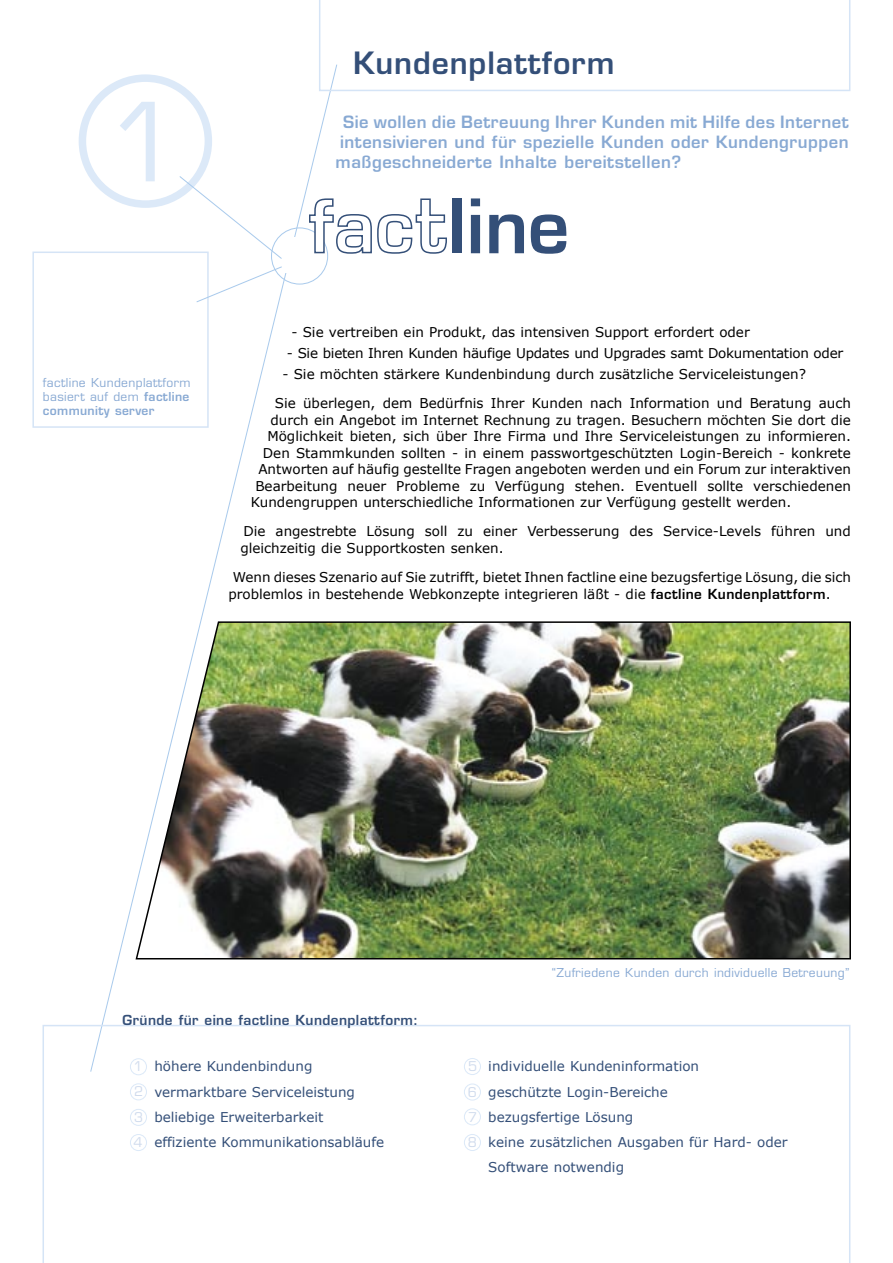
<style>
.page{position:relative;width:893px;height:1263px;background:#fff}
.page>*{position:absolute;margin:0;border:0;box-sizing:border-box;transform-origin:0 0}
.t1{font:106.05px "Eurostile";color:#dce9f8}
.t2{font:600 30px "Eurostile";letter-spacing:.03em;color:#344f78}
.t3{font:600 16.5px/19.8px "Eurostile";letter-spacing:.03em;color:#88a9d3;text-align:justify}
.t4{font:13.5px/16.5px "Verdana";color:#000}
.t5{font:13.5px "Verdana";color:#344f78}
.t6{font:13.5px "Verdana";letter-spacing:-.02em;color:#000}
.t7{font:600 13.5px "Eurostile";letter-spacing:.03em;color:#344f78}
.t8{font:13.2px "Eurostile";color:#d0dbed}
.t9{font:12px "Eurostile";letter-spacing:.03em;color:#88a9d3}
.t10{font:600 12px/14.4px "Eurostile";letter-spacing:.03em;color:#88a9d3}
.s1{font-weight:400}
.s2{font-family:"Eurostile";font-weight:600}
</style>
<div class="page">
<svg style="left:74px;top:83px;width:257px;height:942px"></svg>
<div style="left:284px;top:237px;width:24px;height:35px;background:#fff"></div>
<div style="left:79px;top:74px;width:133px;height:134px;border:8px solid #dce9f8;border-radius:50%"></div>
<svg style="left:309px;top:198px;width:138px;height:56px"></svg>
<div style="left:453px;top:198px;width:9px;height:55px;background:#344f78"></div>
<svg style="left:471px;top:198px;width:9px;height:55px"></svg>
<svg style="left:489px;top:214px;width:35px;height:39px"></svg>
<svg style="left:531px;top:214px;width:35px;height:40px"></svg>
<div style="left:32px;top:252px;width:177px;height:176px;border:2px solid #d5e4f6"></div>
<svg style="left:319px;top:0;width:531px;height:91px"></svg>
<svg style="left:43px;top:1025px;width:807px;height:238px"></svg>
<svg style="left:165px;top:175px;width:131px;height:146px"></svg>
<div style="left:130px;top:1083px;width:17px;height:17px;border:1px solid #dce9f8;border-radius:50%"></div>
<div style="left:130px;top:1058px;width:17px;height:17px;border:1px solid #dce9f8;border-radius:50%"></div>
<div style="left:130px;top:1109px;width:17px;height:17px;border:1px solid #dce9f8;border-radius:50%"></div>
<div style="left:130px;top:1134px;width:17px;height:17px;border:1px solid #dce9f8;border-radius:50%"></div>
<div style="left:464px;top:1058px;width:17px;height:17px;border:1px solid #dce9f8;border-radius:50%"></div>
<div style="left:464px;top:1108px;width:17px;height:17px;border:1px solid #dce9f8;border-radius:50%"></div>
<div style="left:464px;top:1083px;width:17px;height:17px;border:1px solid #dce9f8;border-radius:50%"></div>
<div style="left:464px;top:1134px;width:17px;height:17px;border:1px solid #dce9f8;border-radius:50%"></div>
<img style="left:135px;top:621px;width:716px;height:339px">
<p class="t1" style="left:107px;top:79px;width:75px">1</p>
<p class="t2" style="left:353px;top:44px;width:263px">Kundenplattform</p>
<p class="t3" style="left:336px;top:112px;width:515px;text-indent:8px">Sie wollen die Betreuung Ihrer Kunden mit Hilfe des Internet intensivieren und für spezielle Kunden oder Kundengruppen maßgeschneiderte Inhalte bereitstellen?</p>
<p class="t9" style="left:43px;top:375px;width:149px">factline Kundenplattform</p>
<p class="t10" style="left:43px;top:389px;width:148px"><span class="s1">basiert auf dem</span> factline community server</p>
<p class="t4" style="left:291px;top:324px;width:460px">- Sie vertreiben ein Produkt, das intensiven Support erfordert oder</p>
<p class="t6" style="left:287px;top:344px;width:558px">- Sie bieten Ihren Kunden häufige Updates und Upgrades samt Dokumentation oder</p>
<p class="t4" style="left:282px;top:365px;width:525px">- Sie möchten stärkere Kundenbindung durch zusätzliche Serviceleistungen?</p>
<p class="t4" style="left:275px;top:394px;width:577px">Sie überlegen, dem Bedürfnis Ihrer Kunden nach Information und Beratung auch</p>
<p class="t4" style="left:270px;top:411px;width:582px">durch ein Angebot im Internet Rechnung zu tragen. Besuchern möchten Sie dort die</p>
<p class="t4" style="left:267px;top:427px;width:585px">Möglichkeit bieten, sich über Ihre Firma und Ihre Serviceleistungen zu informieren.</p>
<p class="t4" style="left:263px;top:444px;width:590px">Den Stammkunden sollten - in einem passwortgeschützten Login-Bereich - konkrete</p>
<p class="t4" style="left:258px;top:460px;width:594px">Antworten auf häufig gestellte Fragen angeboten werden und ein Forum zur interaktiven</p>
<p class="t4" style="left:255px;top:477px;width:597px">Bearbeitung neuer Probleme zu Verfügung stehen. Eventuell sollte verschiedenen</p>
<p class="t4" style="left:251px;top:493px;width:542px">Kundengruppen unterschiedliche Informationen zur Verfügung gestellt werden.</p>
<p class="t4" style="left:240px;top:523px;width:612px">Die angestrebte Lösung soll zu einer Verbesserung des Service-Levels führen und gleichzeitig die Supportkosten senken.</p>
<p class="t4" style="left:228px;top:568px;width:624px;text-indent:5px">Wenn dieses Szenario auf Sie zutrifft, bietet Ihnen factline eine bezugsfertige Lösung, die sich problemlos in bestehende Webkonzepte integrieren läßt - die <span class="s2">factline Kundenplattform</span>.</p>
<p class="t9" style="left:552px;top:965px;width:299px">“Zufriedene Kunden durch individuelle Betreuung”</p>
<p class="t7" style="left:123px;top:1011px;width:297px">Gründe für eine factline Kundenplattform:</p>
<p class="t8" style="left:134px;top:1058px;width:11px">1</p>
<p class="t8" style="left:134px;top:1084px;width:11px">2</p>
<p class="t8" style="left:134px;top:1109px;width:11px">3</p>
<p class="t8" style="left:134px;top:1134px;width:11px">4</p>
<p class="t5" style="left:154px;top:1058px;width:160px">höhere Kundenbindung</p>
<p class="t5" style="left:154px;top:1083px;width:202px">vermarktbare Serviceleistung</p>
<p class="t5" style="left:154px;top:1108px;width:171px">beliebige Erweiterbarkeit</p>
<p class="t5" style="left:154px;top:1133px;width:231px">effiziente Kommunikationsabläufe</p>
<p class="t8" style="left:468px;top:1059px;width:11px">5</p>
<p class="t8" style="left:468px;top:1084px;width:11px">6</p>
<p class="t8" style="left:468px;top:1109px;width:11px">7</p>
<p class="t8" style="left:468px;top:1134px;width:11px">8</p>
<p class="t5" style="left:488px;top:1058px;width:212px">individuelle Kundeninformation</p>
<p class="t5" style="left:488px;top:1083px;width:181px">geschützte Login-Bereiche</p>
<p class="t5" style="left:488px;top:1108px;width:147px">bezugsfertige Lösung</p>
<p class="t5" style="left:488px;top:1133px;width:301px">keine zusätzlichen Ausgaben für Hard- oder</p>
<p class="t5" style="left:488px;top:1159px;width:137px">Software notwendig</p>
</div>
